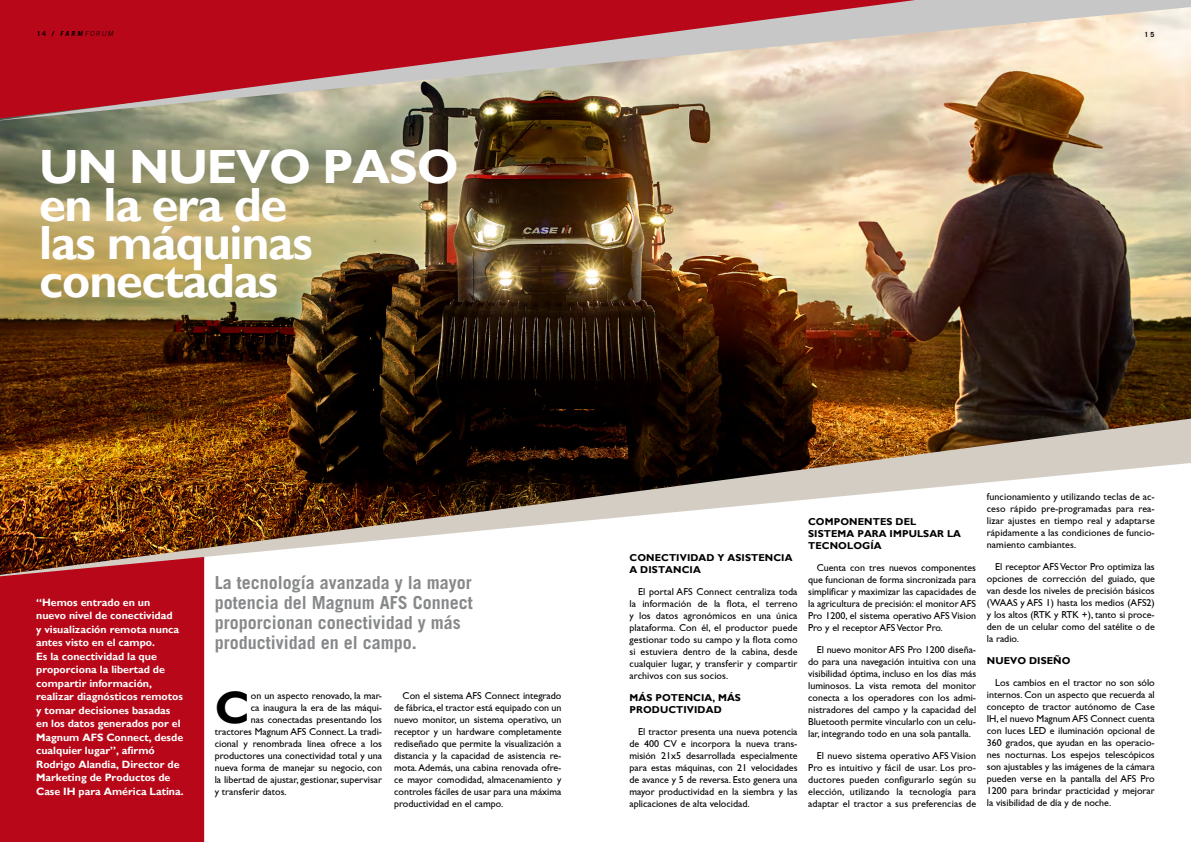
<style>
.page{position:relative;width:1191px;height:842px;background:#fff}
.page>*{position:absolute;margin:0;border:0;box-sizing:border-box;transform-origin:0 0}
.t1{font:700 48px/38px "Gill Sans";letter-spacing:-.025em;color:#fff}
.t2{font:700 45.3px "Gill Sans";color:#000}
.t3{font:700 18px/20px "Trade Gothic LT Std";color:#87888a}
.t4{font:700 10.6px/13.5px "Gill Sans";color:#fff}
.t5{font:10px/12px "Gill Sans";color:#000;text-align:justify}
.t6{font:700 10px/12px "Gill Sans";letter-spacing:.01em;color:#000}
.t7{font:italic 300 7px "Trade Gothic LT Std";color:#000}
.t8{font:700 7px "Trade Gothic LT Std";color:#000}
.s1{font-weight:700;font-style:normal}
.s2{font-weight:700}
</style>
<div class="page">
<div style="left:0;top:576px;width:204px;height:266px;background:#b80718"></div>
<img style="left:0;top:120px;width:1191px;height:299px">
<svg style="left:0;top:0;width:1191px;height:120px"></svg>
<svg style="left:0;top:419px;width:1191px;height:157px"></svg>
<p class="t7" style="left:36px;top:30px;width:80px"><span class="s1">1 4 /</span> <span class="s2">FARM</span>FORUM</p>
<p class="t8" style="left:1144px;top:30px;width:11px">1 5</p>
<h1 class="t1" style="left:39px;top:148px;width:421px">UN NUEVO PASO en la era de<br>las máquinas conectadas</h1>
<p class="t4" style="left:36px;top:596px;width:149px">“Hemos entrado en un<br>nuevo nivel de conectividad<br>y visualización remota nunca antes visto en el campo.<br>Es la conectividad la que proporciona la libertad de compartir información, realizar diagnósticos remotos y tomar decisiones basadas en los datos generados por el<br>Magnum AFS Connect, desde cualquier lugar”, afirmó<br>Rodrigo Alandia, Director de<br>Marketing de Productos de<br>Case IH para América Latina.</p>
<h3 class="t3" style="left:215px;top:572px;width:260px">La tecnología avanzada y la mayor potencia del Magnum AFS Connect proporcionan conectividad y más productividad en el campo.</h3>
<h2 class="t2" style="left:215px;top:681px;width:36px">C</h2>
<p class="t5" style="left:251px;top:689px;width:133px">on un aspecto renovado, la mar-</p>
<p class="t5" style="left:251px;top:701px;width:133px">ca inaugura la era de las máqui-</p>
<p class="t5" style="left:251px;top:713px;width:133px">nas conectadas presentando los</p>
<p class="t5" style="left:215px;top:725px;width:169px">tractores Magnum AFS Connect. La tradi-</p>
<p class="t5" style="left:215px;top:737px;width:169px">cional y renombrada línea ofrece a los</p>
<p class="t5" style="left:215px;top:749px;width:169px">productores una conectividad total y una</p>
<p class="t5" style="left:215px;top:761px;width:169px">nueva forma de manejar su negocio, con</p>
<p class="t5" style="left:215px;top:773px;width:169px">la libertad de ajustar, gestionar, supervisar</p>
<p class="t5" style="left:215px;top:785px;width:73px">y transferir datos.</p>
<p class="t5" style="left:394px;top:689px;width:169px;text-indent:8px">Con el sistema AFS Connect integrado de fábrica, el tractor está equipado con un nuevo monitor, un sistema operativo, un receptor y un hardware completamente rediseñado que permite la visualización a distancia y la capacidad de asistencia re&shy;mota. Además, una cabina renovada ofre&shy;ce mayor comodidad, almacenamiento y controles fáciles de usar para una máxima productividad en el campo.</p>
<p class="t6" style="left:629px;top:552px;width:164px">CONECTIVIDAD Y ASISTENCIA<br>A DISTANCIA</p>
<p class="t5" style="left:629px;top:586px;width:169px;text-indent:8px">El portal AFS Connect centraliza toda la información de la flota, el terreno y los datos agronómicos en una única plataforma. Con él, el productor puede gestionar todo su campo y la flota como si estuviera dentro de la cabina, desde cualquier lugar, y transferir y compartir archivos con sus socios.</p>
<p class="t6" style="left:629px;top:692px;width:113px">MÁS POTENCIA, MÁS<br>PRODUCTIVIDAD</p>
<p class="t5" style="left:629px;top:726px;width:169px;text-indent:8px">El tractor presenta una nueva potencia de 400 CV e incorpora la nueva trans&shy;misión 21x5 desarrollada especialmente para estas máquinas, con 21 velocidades de avance y 5 de reversa. Esto genera una mayor productividad en la siembra y las aplicaciones de alta velocidad.</p>
<p class="t6" style="left:808px;top:516px;width:154px">COMPONENTES DEL<br>SISTEMA PARA IMPULSAR LA<br>TECNOLOGÍA</p>
<p class="t5" style="left:808px;top:562px;width:169px;text-indent:8px">Cuenta con tres nuevos componentes que funcionan de forma sincronizada para simplificar y maximizar las capacidades de la agricultura de precisión: el monitor AFS Pro 1200, el sistema operativo AFS Vision Pro y el receptor AFS Vector Pro.</p>
<p class="t5" style="left:808px;top:644px;width:169px;text-indent:8px">El nuevo monitor AFS Pro 1200 diseña&shy;do para una navegación intuitiva con una visibilidad óptima, incluso en los días más luminosos. La vista remota del monitor conecta a los operadores con los admi&shy;nistradores del campo y la capacidad del Bluetooth permite vincularlo con un celu&shy;lar, integrando todo en una sola pantalla.</p>
<p class="t5" style="left:808px;top:750px;width:169px;text-indent:8px">El nuevo sistema operativo AFS Vision Pro es intuitivo y fácil de usar. Los pro&shy;ductores pueden configurarlo según su elección, utilizando la tecnología para adaptar el tractor a sus preferencias de</p>
<p class="t5" style="left:986px;top:491px;width:169px">funcionamiento y utilizando teclas de ac&shy;ceso rápido pre-programadas para rea&shy;lizar ajustes en tiempo real y adaptarse rápidamente a las condiciones de funcio&shy;namiento cambiantes.</p>
<p class="t5" style="left:986px;top:561px;width:169px;text-indent:8px">El receptor AFS Vector Pro optimiza las opciones de corrección del guiado, que van desde los niveles de precisión básicos (WAAS y AFS 1) hasta los medios (AFS2) y los altos (RTK y RTK +), tanto si proce&shy;den de un celular como del satélite o de la radio.</p>
<p class="t6" style="left:986px;top:655px;width:85px">NUEVO DISEÑO</p>
<p class="t5" style="left:986px;top:677px;width:169px;text-indent:8px">Los cambios en el tractor no son sólo internos. Con un aspecto que recuerda al concepto de tractor autónomo de Case IH, el nuevo Magnum AFS Connect cuenta con luces LED e iluminación opcional de 360 grados, que ayudan en las operacio&shy;nes nocturnas. Los espejos telescópicos son ajustables y las imágenes de la cámara pueden verse en la pantalla del AFS Pro 1200 para brindar practicidad y mejorar la visibilidad de día y de noche.</p>
</div>
